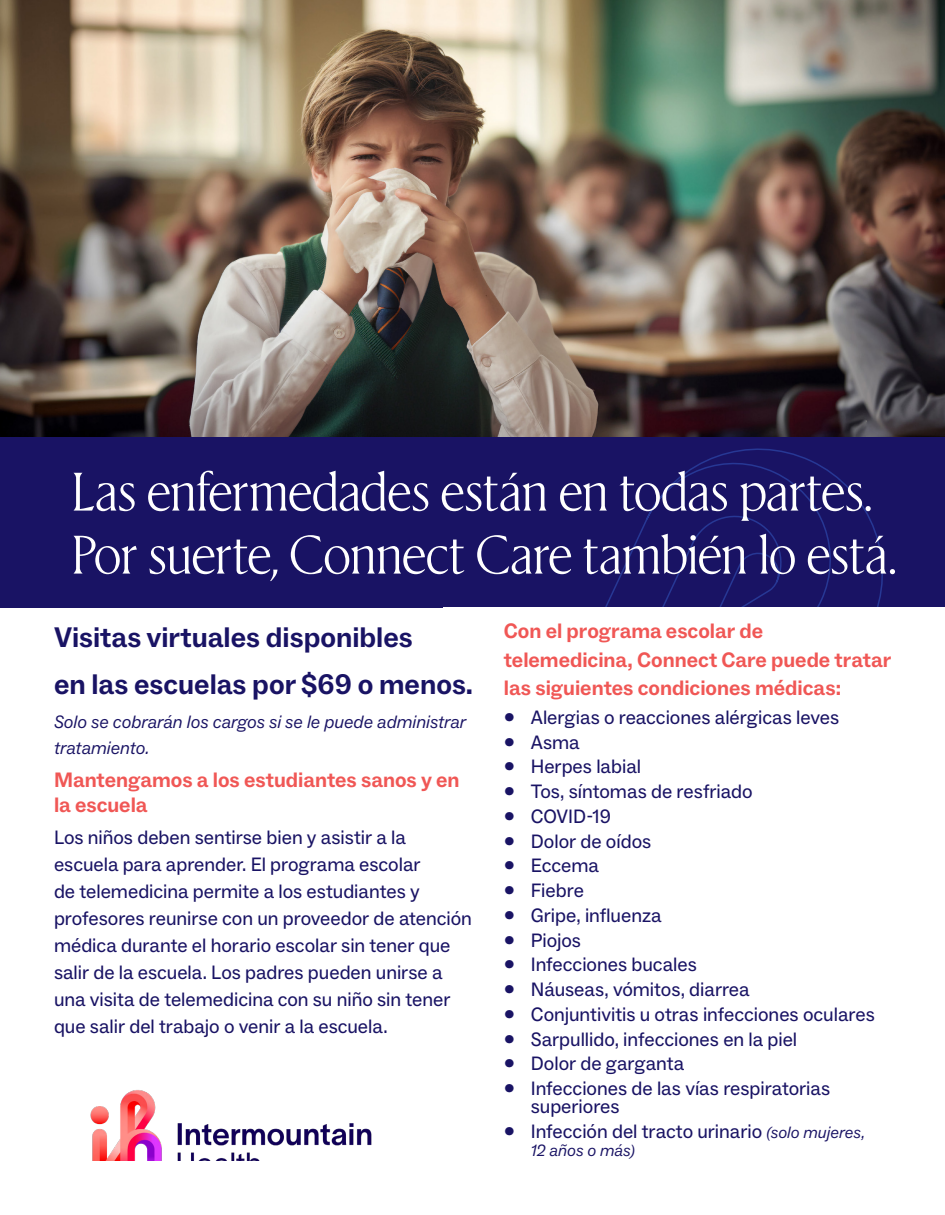
<style>
.page{position:relative;width:945px;height:1215px;background:#fff}
.page>*{position:absolute;margin:0;border:0;box-sizing:border-box;transform-origin:0 0}
.Headline{font:54px "Rector";letter-spacing:-.02em;color:#fff}
.t1{font:700 28.5px/46.5px "ABC Social";color:#191364}
.Body_Copy{font:700 21px/28.5px "ABC Social";color:#f05755}
.Body_Copy-2{font:19.5px/27px "ABC Social";color:#191364}
.t2{font:italic 18px/25.5px "ABC Social";color:#191364}
.t3{font:italic 16.5px "ABC Social";color:#191364}
.s1{font-style:italic;font-size:16.5px}
</style>
<div class="page">
<img style="left:0;top:0;width:945px;height:437px">
<div style="left:0;top:437px;width:945px;height:171px;background:#191364"></div>
<svg style="left:517px;top:432px;width:383px;height:176px"></svg>
<img style="left:90px;top:1090px;width:282px;height:71px">
<p class="Headline" style="left:71px;top:455px;width:803px">Las enfermedades están en todas partes.</p>
<p class="Headline" style="left:71px;top:518px;width:827px">Por suerte, Connect Care también lo está.</p>
<p class="Body_Copy" style="left:504px;top:618px;width:389px">Con el programa escolar de telemedicina, Connect Care puede tratar las siguientes condiciones médicas:</p>
<p class="t1" style="left:54px;top:615px;width:421px">Visitas virtuales disponibles<br>en las escuelas por $69 o menos.</p>
<p class="t2" style="left:54px;top:710px;width:414px">Solo se cobrarán los cargos si se le puede administrar tratamiento.</p>
<p class="Body_Copy-2" style="left:504px;top:704px;width:337px">• Alergias o reacciones alérgicas leves</p>
<p class="Body_Copy-2" style="left:504px;top:729px;width:77px">• Asma</p>
<p class="Body_Copy-2" style="left:504px;top:754px;width:139px">• Herpes labial</p>
<p class="Body_Copy-2" style="left:504px;top:778px;width:250px">• Tos, síntomas de resfriado</p>
<p class="Body_Copy-2" style="left:504px;top:803px;width:109px">• COVID-19</p>
<p class="Body_Copy-2" style="left:504px;top:828px;width:149px">• Dolor de oídos</p>
<p class="Body_Copy-2" style="left:504px;top:853px;width:97px">• Eccema</p>
<p class="Body_Copy-2" style="left:504px;top:877px;width:82px">• Fiebre</p>
<p class="Body_Copy-2" style="left:504px;top:902px;width:159px">• Gripe, influenza</p>
<p class="Body_Copy-2" style="left:504px;top:927px;width:79px">• Piojos</p>
<p class="Body_Copy-2" style="left:504px;top:952px;width:195px">• Infecciones bucales</p>
<p class="Body_Copy-2" style="left:504px;top:976px;width:247px">• Náuseas, vómitos, diarrea</p>
<p class="Body_Copy-2" style="left:504px;top:1001px;width:373px">• Conjuntivitis u otras infecciones oculares</p>
<p class="Body_Copy-2" style="left:504px;top:1026px;width:295px">• Sarpullido, infecciones en la piel</p>
<p class="Body_Copy-2" style="left:504px;top:1051px;width:182px">• Dolor de garganta</p>
<p class="Body_Copy-2" style="left:531px;top:1080px;width:301px;line-height:18px;text-indent:-27px">• Infecciones de las vías respiratorias superiores</p>
<p class="Body_Copy-2" style="left:504px;top:1118px;width:363px">• Infección del tracto urinario <span class="s1">(solo mujeres,</span></p>
<p class="t3" style="left:531px;top:1140px;width:106px">12 años o más)</p>
<p class="Body_Copy" style="left:54px;top:767px;width:407px;line-height:25.5px">Mantengamos a los estudiantes sanos y en la escuela</p>
<p class="Body_Copy-2" style="left:54px;top:824px;width:420px">Los niños deben sentirse bien y asistir a la escuela para aprender. El programa escolar<br>de telemedicina permite a los estudiantes y profesores reunirse con un proveedor de atención médica durante el horario escolar sin tener que salir de la escuela. Los padres pueden unirse a una visita de telemedicina con su niño sin tener que salir del trabajo o venir a la escuela.</p>
</div>
